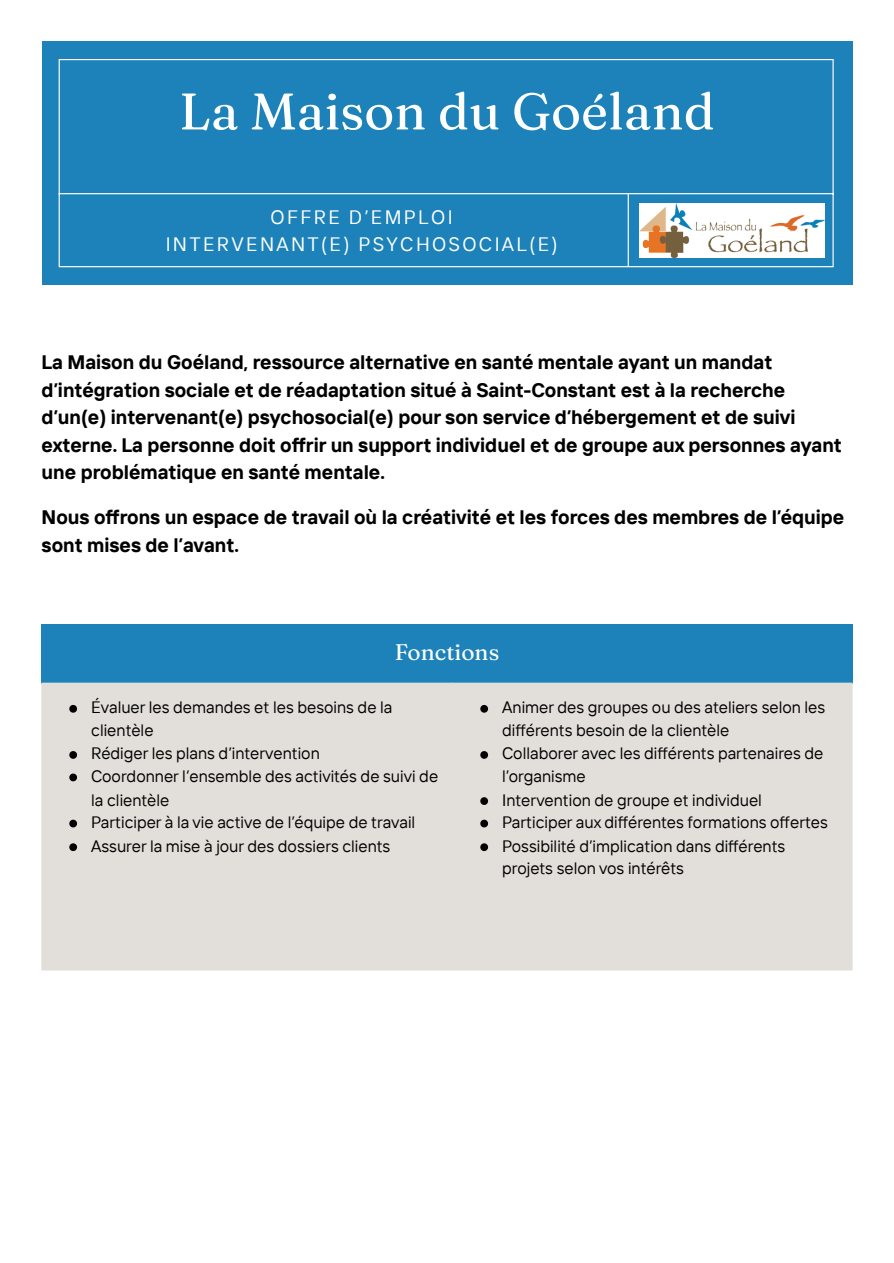
<style>
.page{position:relative;width:894px;height:1263px;background:#fff}
.page>*{position:absolute;margin:0;border:0;box-sizing:border-box;transform-origin:0 0}
.t1{font:51.3px "Fraunces 9 pt";color:#fefefd}
.t2{font:22.5px "Fraunces 9 pt";color:#fefefd}
.t3{font:700 19.5px/27.6px "TT Interphases";color:#000}
.t4{font:19.35px "TT Interphases";letter-spacing:.12em;color:#fefefd}
.t5{font:16.5px/22.5px "TT Interphases";color:#000}
</style>
<div class="page">
<div style="left:42px;top:42px;width:810px;height:243px;background:#1c82b9"></div>
<hr style="left:59px;top:60px;width:1px;height:206px;background:#fefefd">
<hr style="left:627px;top:194px;width:1px;height:72px;background:#fefefd">
<hr style="left:832px;top:60px;width:1px;height:206px;background:#fefefd">
<hr style="left:59px;top:59px;width:774px;height:1px;background:#fefefd">
<hr style="left:59px;top:193px;width:774px;height:1px;background:#fefefd">
<hr style="left:59px;top:266px;width:774px;height:1px;background:#fefefd">
<img style="left:639px;top:204px;width:184px;height:54px">
<div style="left:42px;top:624px;width:810px;height:59px;background:#1c82b9"></div>
<div style="left:42px;top:683px;width:810px;height:287px;background:#e2dfda"></div>
<svg style="left:69px;top:705px;width:8px;height:8px"></svg>
<svg style="left:69px;top:751px;width:8px;height:8px"></svg>
<svg style="left:69px;top:774px;width:8px;height:7px"></svg>
<svg style="left:69px;top:820px;width:8px;height:7px"></svg>
<svg style="left:69px;top:843px;width:8px;height:8px"></svg>
<svg style="left:480px;top:705px;width:8px;height:8px"></svg>
<svg style="left:480px;top:751px;width:8px;height:8px"></svg>
<svg style="left:480px;top:797px;width:8px;height:8px"></svg>
<svg style="left:480px;top:820px;width:8px;height:7px"></svg>
<svg style="left:480px;top:843px;width:8px;height:8px"></svg>
<p class="t1" style="left:179px;top:79px;width:537px">La Maison du Goéland</p>
<p class="t4" style="left:270px;top:205px;width:184px">OFFRE D’EMPLOI</p>
<p class="t4" style="left:166px;top:232px;width:393px">INTERVENANT(E) PSYCHOSOCIAL(E)</p>
<p class="t3" style="left:42px;top:348px;width:801px">La Maison du Goéland, ressource alternative en santé mentale ayant un mandat d’intégration sociale et de réadaptation situé à Saint-Constant est à la recherche d’un(e) intervenant(e) psychosocial(e) pour son service d’hébergement et de suivi externe. La personne doit offrir un support individuel et de groupe aux personnes ayant une problématique en santé mentale.</p>
<p class="t3" style="left:42px;top:503px;width:803px;line-height:28.2px">Nous offrons un espace de travail où la créativité et les forces des membres de l’équipe sont mises de l’avant.</p>
<p class="t2" style="left:394px;top:638px;width:106px">Fonctions</p>
<p class="t5" style="left:91px;top:696px;width:303px">Évaluer les demandes et les besoins de la clientèle</p>
<p class="t5" style="left:91px;top:742px;width:230px">Rédiger les plans d’intervention</p>
<p class="t5" style="left:91px;top:764px;width:348px;line-height:23.7px">Coordonner l’ensemble des activités de suivi de la clientèle</p>
<p class="t5" style="left:91px;top:811px;width:325px">Participer à la vie active de l’équipe de travail</p>
<p class="t5" style="left:91px;top:834px;width:300px">Assurer la mise à jour des dossiers clients</p>
<p class="t5" style="left:502px;top:696px;width:324px">Animer des groupes ou des ateliers selon les différents besoin de la clientèle</p>
<p class="t5" style="left:502px;top:742px;width:323px">Collaborer avec les différents partenaires de l’organisme</p>
<p class="t5" style="left:502px;top:788px;width:261px">Intervention de groupe et individuel</p>
<p class="t5" style="left:502px;top:811px;width:327px">Participer aux différentes formations offertes</p>
<p class="t5" style="left:502px;top:834px;width:284px">Possibilité d’implication dans différents projets selon vos intérêts</p>
</div>
